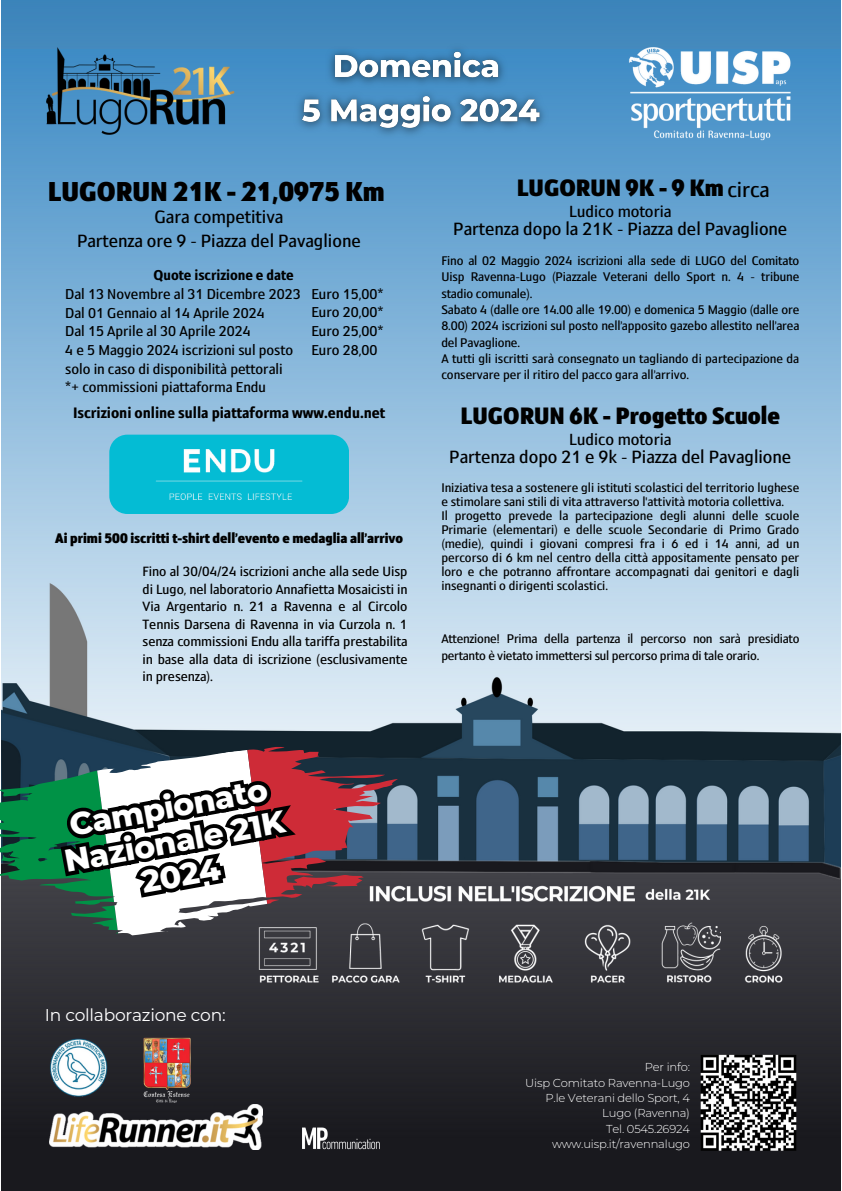
<style>
.page{position:relative;width:842px;height:1191px;background:#fff}
.page>*{position:absolute;margin:0;border:0;box-sizing:border-box;transform-origin:0 0}
.t1{font:800 31.4px/34.5px "Montserrat";color:#fff;text-align:center}
.t2{font:30.6px "OS Aran 800";color:#000}
.t3{font:26.6px "OS Aran 800";color:#000}
.t4{font:23.7px "OS Aran 500";color:#000}
.t5{font:20px "OS Aran 500";color:#000}
.t6{font:19.9px "OS Aran 500";color:#000}
.t7{font:18px "OS Aran 500";color:#000}
.t8{font:17.1px "Montserrat";letter-spacing:-.015em;color:#fff}
.t9{font:16.9px "OS Aran 700";color:#000}
.t10{font:16px/18.7px "OS Aran 500";color:#000}
.t11{font:15.5px "OS Aran 800";color:#000}
.t12{font:15px/17.5px "OS Aran 500";letter-spacing:-.005em;color:#000;text-align:justify}
.t13{font:14px/16.3px "OS Aran 500";color:#000}
.t14{font:300 11.5px "Montserrat";letter-spacing:-.015em;color:#fff}
.s1{font-family:"OS Aran 700"}
</style>
<div class="page">
<div style="left:1px;top:0;width:840px;height:49px;background:#3f86bc"></div>
<img style="left:1px;top:49px;width:840px;height:1141px">
<img style="left:38px;top:46px;width:205px;height:102px">
<img style="left:50px;top:1038px;width:59px;height:65px">
<img style="left:50px;top:1103px;width:212px;height:46px">
<img style="left:620px;top:47px;width:179px;height:98px">
<img style="left:698px;top:1053px;width:101px;height:98px">
<img style="left:243px;top:918px;width:565px;height:77px">
<img style="left:143px;top:1037px;width:48px;height:65px">
<img style="left:412px;top:877px;width:315px;height:30px">
<div style="left:109px;top:434px;width:240px;height:80px;background:#04bcd4;border-radius:18px"></div>
<img style="left:183px;top:449px;width:92px;height:24px">
<img style="left:156px;top:480px;width:147px;height:2px">
<img style="left:169px;top:493px;width:123px;height:8px">
<img style="left:297px;top:1126px;width:87px;height:27px">
<img style="left:287px;top:35px;width:272px;height:110px">
<svg style="left:0;top:731px;width:412px;height:221px"></svg>
<h3 class="t2" style="left:48px;top:178px;width:338px">LUGORUN 21K - 21,0975 Km</h3>
<h3 class="t5" style="left:154px;top:208px;width:131px">Gara competitiva</h3>
<h2 class="t6" style="left:77px;top:232px;width:285px">Partenza ore 9 - Piazza del Pavaglione</h2>
<p class="t10" style="left:65px;top:267px;width:237px;text-indent:88px"><span class="s1">Quote iscrizione e date<br></span>Dal 13 Novembre al 31 Dicembre 2023<br>Dal 01 Gennaio al 14 Aprile 2024<br>Dal 15 Aprile al 30 Aprile 2024<br>4 e 5 Maggio 2024 iscrizioni sul posto solo in caso di disponibilità pettorali *+ commissioni piattaforma Endu</p>
<p class="t10" style="left:311px;top:285px;width:74px">Euro 15,00*</p>
<h4 class="t10" style="left:311px;top:304px;width:74px">Euro 20,00*</h4>
<p class="t10" style="left:311px;top:322px;width:74px">Euro 25,00*</p>
<p class="t10" style="left:311px;top:341px;width:67px">Euro 28,00</p>
<p class="t9" style="left:73px;top:405px;width:314px">Iscrizioni online sulla piattaforma www.endu.net</p>
<h6 class="t11" style="left:55px;top:531px;width:350px">Ai primi 500 iscritti t-shirt dell’evento e medaglia all’arrivo</h6>
<p class="t12" style="left:143px;top:563px;width:266px">Fino al 30/04/24 iscrizioni anche alla sede Uisp di Lugo, nel laboratorio Annafietta Mosaicisti in Via Argentario n. 21 a Ravenna e al Circolo Tennis Darsena di Ravenna in via Curzola n. 1 senza commissioni Endu alla tariffa prestabilita in base alla data di iscrizione (esclusivamente in presenza).</p>
<h6 class="t3" style="left:517px;top:176px;width:209px">LUGORUN 9K - 9 Km</h6>
<h6 class="t7" style="left:569px;top:203px;width:104px">Ludico motoria</h6>
<h6 class="t6" style="left:453px;top:220px;width:335px">Partenza dopo la 21K - Piazza del Pavaglione</h6>
<p class="t4" style="left:727px;top:179px;width:44px">circa</p>
<p class="t13" style="left:441px;top:253px;width:360px">Fino al 02 Maggio 2024 iscrizioni alla sede di LUGO del Comitato Uisp Ravenna-Lugo (Piazzale Veterani dello Sport n. 4 - tribune stadio comunale).<br>Sabato 4 (dalle ore 14.00 alle 19.00) e domenica 5 Maggio (dalle ore 8.00) 2024 iscrizioni sul posto nell’apposito gazebo allestito nell’area del Pavaglione.<br>A tutti gli iscritti sarà consegnato un tagliando di partecipazione da conservare per il ritiro del pacco gara all’arrivo.</p>
<p class="t3" style="left:461px;top:404px;width:321px">LUGORUN 6K - Progetto Scuole</p>
<p class="t7" style="left:569px;top:431px;width:104px">Ludico motoria</p>
<p class="t6" style="left:449px;top:448px;width:343px">Partenza dopo 21 e 9k - Piazza del Pavaglione</p>
<p class="t13" style="left:441px;top:481px;width:359px;line-height:14px">Iniziativa tesa a sostenere gli istituti scolastici del territorio lughese e stimolare sani stili di vita attraverso l'attività motoria collettiva.<br>Il progetto prevede la partecipazione degli alunni delle scuole Primarie (elementari) e delle scuole Secondarie di Primo Grado (medie), quindi i giovani compresi fra i 6 ed i 14 anni, ad un percorso di 6 km nel centro della città appositamente pensato per loro e che potranno affrontare accompagnati dai genitori e dagli insegnanti o dirigenti scolastici.</p>
<p class="t13" style="left:441px;top:631px;width:360px;line-height:16.7px">Attenzione! Prima della partenza il percorso non sarà presidiato pertanto è vietato immettersi sul percorso prima di tale orario.</p>
<p class="t1" style="left:56px;top:809px;width:225px;rotate:-10deg">Campionato<br>Nazionale 21K<br>2024</p>
<p class="t8" style="left:45px;top:1004px;width:182px">In collaborazione con:</p>
<h3 class="t14" style="left:645px;top:1060px;width:47px">Per info:</h3>
<h6 class="t14" style="left:525px;top:1075px;width:166px">Uisp Comitato Ravenna-Lugo</h6>
<h6 class="t14" style="left:545px;top:1090px;width:146px">P.le Veterani dello Sport, 4</h6>
<p class="t14" style="left:602px;top:1106px;width:89px">Lugo (Ravenna)</p>
<p class="t14" style="left:606px;top:1121px;width:85px">Tel. 0545.26924</p>
<h5 class="t14" style="left:552px;top:1136px;width:139px">www.uisp.it/ravennalugo</h5>
</div>
